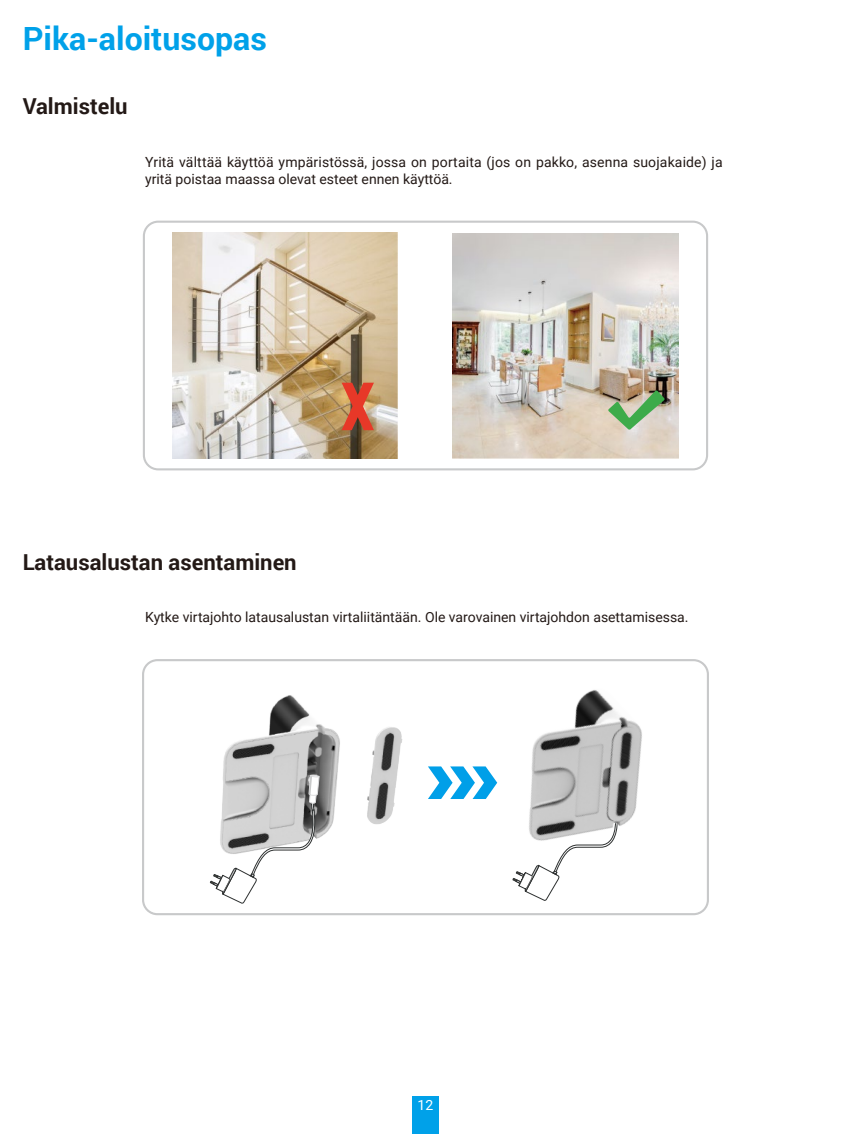
<style>
.page{position:relative;width:851px;height:1134px;background:#fff}
.page>*{position:absolute;margin:0;border:0;box-sizing:border-box;transform-origin:0 0}
.t1{font:700 32px "Roboto";color:#00a1e9}
.t2{font:700 22px "Roboto";color:#231916}
.t3{font:14px/16.8px "Roboto";color:#231916}
.t4{font:14px "Roboto";color:#fff}
</style>
<div class="page">
<div style="left:412px;top:1096px;width:27px;height:38px;background:#00a1e9"></div>
<img style="left:173px;top:233px;width:225px;height:225px">
<svg style="left:341px;top:383px;width:33px;height:47px;background:#cd6042"></svg>
<img style="left:452px;top:233px;width:226px;height:225px">
<svg style="left:608px;top:390px;width:56px;height:40px;background:#9ab489"></svg>
<div style="left:143px;top:221px;width:565px;height:249px;border:2px solid #c8c9ca;border-radius:14px"></div>
<img style="left:209px;top:695px;width:131px;height:188px">
<img style="left:367px;top:727px;width:36px;height:97px">
<div style="left:142px;top:659px;width:566px;height:256px;border:2px solid #c8c9ca;border-radius:14px"></div>
<svg style="left:428px;top:766px;width:66px;height:33px"></svg>
<svg style="left:210px;top:775px;width:109px;height:128px"></svg>
<svg style="left:512px;top:877px;width:48px;height:24px"></svg>
<img style="left:494px;top:690px;width:148px;height:187px">
<h1 class="t1" style="left:23px;top:16px;width:246px">Pika-aloitusopas</h1>
<h2 class="t2" style="left:23px;top:91px;width:106px">Valmistelu</h2>
<p class="t3" style="left:145px;top:153px;width:579px">Yritä välttää käyttöä ympäristössä, jossa on portaita (jos on pakko, asenna suojakaide) ja yritä poistaa maassa olevat esteet ennen käyttöä.</p>
<h2 class="t2" style="left:23px;top:546px;width:275px">Latausalustan asentaminen</h2>
<p class="t3" style="left:145px;top:608px;width:544px">Kytke virtajohto latausalustan virtaliitäntään. Ole varovainen virtajohdon asettamisessa.</p>
<p class="t4" style="left:417px;top:1095px;width:17px">12</p>
</div>
